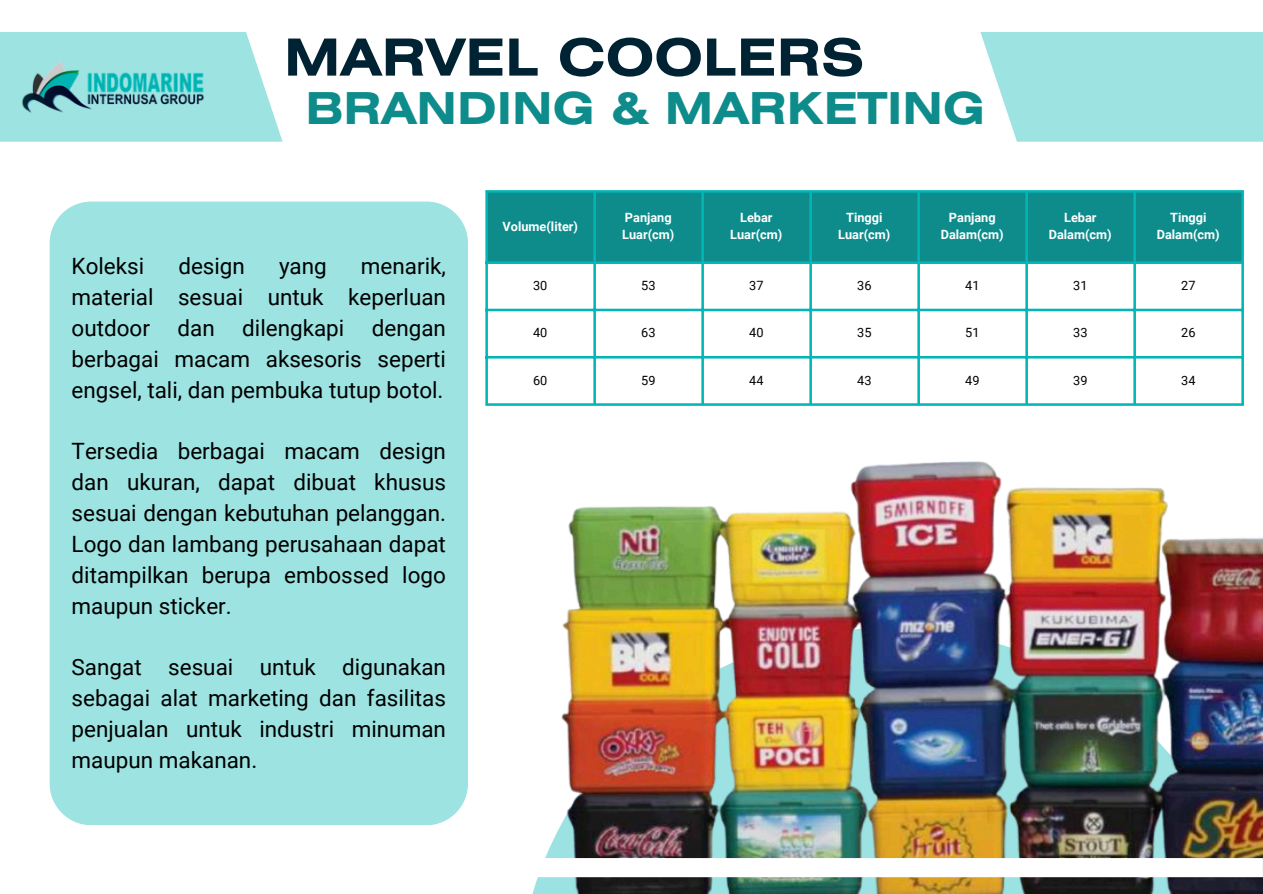
<style>
.page{position:relative;width:1263px;height:894px;background:#fff}
.page>*{position:absolute;margin:0;border:0;box-sizing:border-box;transform-origin:0 0}
.t1{font:700 51px "Helios Ext";color:#002334}
.t2{font:700 43.95px "Helios Ext";color:#0e8c8b}
.t3{font:22.5px/30.9px "Roboto";color:#000;text-align:justify}
.t4{font:700 12.75px/17px "Roboto";color:#fff;text-align:center}
.t5{font:12.75px "Roboto";color:#000}
</style>
<div class="page">
<img style="left:532px;top:461px;width:731px;height:432px">
<div style="left:0;top:857px;width:1263px;height:19px;background:#fff"></div>
<div style="left:50px;top:201px;width:418px;height:623px;background:#9ce3e2"></div>
<div style="left:0;top:32px;width:283px;height:110px;background:#9ce3e2"></div>
<div style="left:488px;top:193px;width:753px;height:68px;background:#0e8c8b"></div>
<svg style="left:488px;top:311px;width:753px;height:48px"></svg>
<hr style="left:485px;top:193px;width:3px;height:210px;background:#01b6b5">
<hr style="left:593px;top:193px;width:3px;height:210px;background:#01b6b5">
<hr style="left:701px;top:193px;width:3px;height:210px;background:#01b6b5">
<hr style="left:809px;top:193px;width:3px;height:210px;background:#01b6b5">
<hr style="left:917px;top:193px;width:3px;height:210px;background:#01b6b5">
<hr style="left:1025px;top:193px;width:3px;height:210px;background:#01b6b5">
<hr style="left:1133px;top:193px;width:3px;height:210px;background:#01b6b5">
<hr style="left:1241px;top:193px;width:3px;height:210px;background:#01b6b5">
<hr style="left:485px;top:190px;width:759px;height:3px;background:#01b6b5">
<hr style="left:485px;top:261px;width:759px;height:3px;background:#01b6b5">
<hr style="left:485px;top:308px;width:759px;height:3px;background:#01b6b5">
<hr style="left:485px;top:356px;width:759px;height:2px;background:#01b6b5">
<hr style="left:485px;top:403px;width:759px;height:2px;background:#01b6b5">
<div style="left:980px;top:32px;width:283px;height:110px;background:#9ce3e2"></div>
<img style="left:22px;top:61px;width:182px;height:52px">
<h1 class="t1" style="left:284px;top:39px;width:582px">MARVEL COOLERS</h1>
<h2 class="t2" style="left:305px;top:92px;width:681px">BRANDING &amp; MARKETING</h2>
<p class="t3" style="left:72px;top:251px;width:376px;text-indent:289px">menarik, material sesuai untuk keperluan outdoor dan dilengkapi dengan berbagai macam aksesoris seperti engsel, tali, dan pembuka tutup botol.</p>
<p class="t3" style="left:72px;top:436px;width:376px">Tersedia berbagai macam design dan ukuran, dapat dibuat khusus sesuai dengan kebutuhan pelanggan.<br>Logo dan lambang perusahaan dapat ditampilkan berupa embossed logo maupun sticker.</p>
<p class="t3" style="left:72px;top:251px;width:74px">Koleksi</p>
<p class="t3" style="left:178px;top:251px;width:68px">design</p>
<p class="t3" style="left:279px;top:251px;width:49px">yang</p>
<p class="t3" style="left:72px;top:652px;width:376px">Sangat sesuai untuk digunakan sebagai alat marketing dan fasilitas penjualan untuk industri minuman maupun makanan.</p>
<p class="t4" style="left:503px;top:218px;width:77px">Volume(liter)</p>
<p class="t4" style="left:622px;top:209px;width:54px;text-align:left">Panjang<br>Luar(cm)</p>
<p class="t4" style="left:730px;top:209px;width:54px">Lebar<br>Luar(cm)</p>
<p class="t4" style="left:838px;top:209px;width:54px">Tinggi<br>Luar(cm)</p>
<p class="t4" style="left:941px;top:209px;width:64px">Panjang<br>Dalam(cm)</p>
<p class="t4" style="left:1049px;top:209px;width:64px">Lebar<br>Dalam(cm)</p>
<p class="t4" style="left:1157px;top:209px;width:64px">Tinggi<br>Dalam(cm)</p>
<p class="t5" style="left:533px;top:278px;width:16px">30</p>
<p class="t5" style="left:641px;top:278px;width:16px">53</p>
<p class="t5" style="left:749px;top:278px;width:16px">37</p>
<p class="t5" style="left:857px;top:278px;width:16px">36</p>
<p class="t5" style="left:965px;top:278px;width:16px">41</p>
<p class="t5" style="left:1073px;top:278px;width:16px">31</p>
<p class="t5" style="left:1181px;top:278px;width:16px">27</p>
<p class="t5" style="left:533px;top:325px;width:16px">40</p>
<p class="t5" style="left:641px;top:325px;width:16px">63</p>
<p class="t5" style="left:749px;top:325px;width:16px">40</p>
<p class="t5" style="left:857px;top:325px;width:16px">35</p>
<p class="t5" style="left:965px;top:325px;width:16px">51</p>
<p class="t5" style="left:1073px;top:325px;width:16px">33</p>
<p class="t5" style="left:1181px;top:325px;width:16px">26</p>
<p class="t5" style="left:533px;top:373px;width:16px">60</p>
<p class="t5" style="left:641px;top:373px;width:16px">59</p>
<p class="t5" style="left:749px;top:373px;width:16px">44</p>
<p class="t5" style="left:857px;top:373px;width:16px">43</p>
<p class="t5" style="left:965px;top:373px;width:16px">49</p>
<p class="t5" style="left:1073px;top:373px;width:16px">39</p>
<p class="t5" style="left:1181px;top:373px;width:16px">34</p>
</div>
